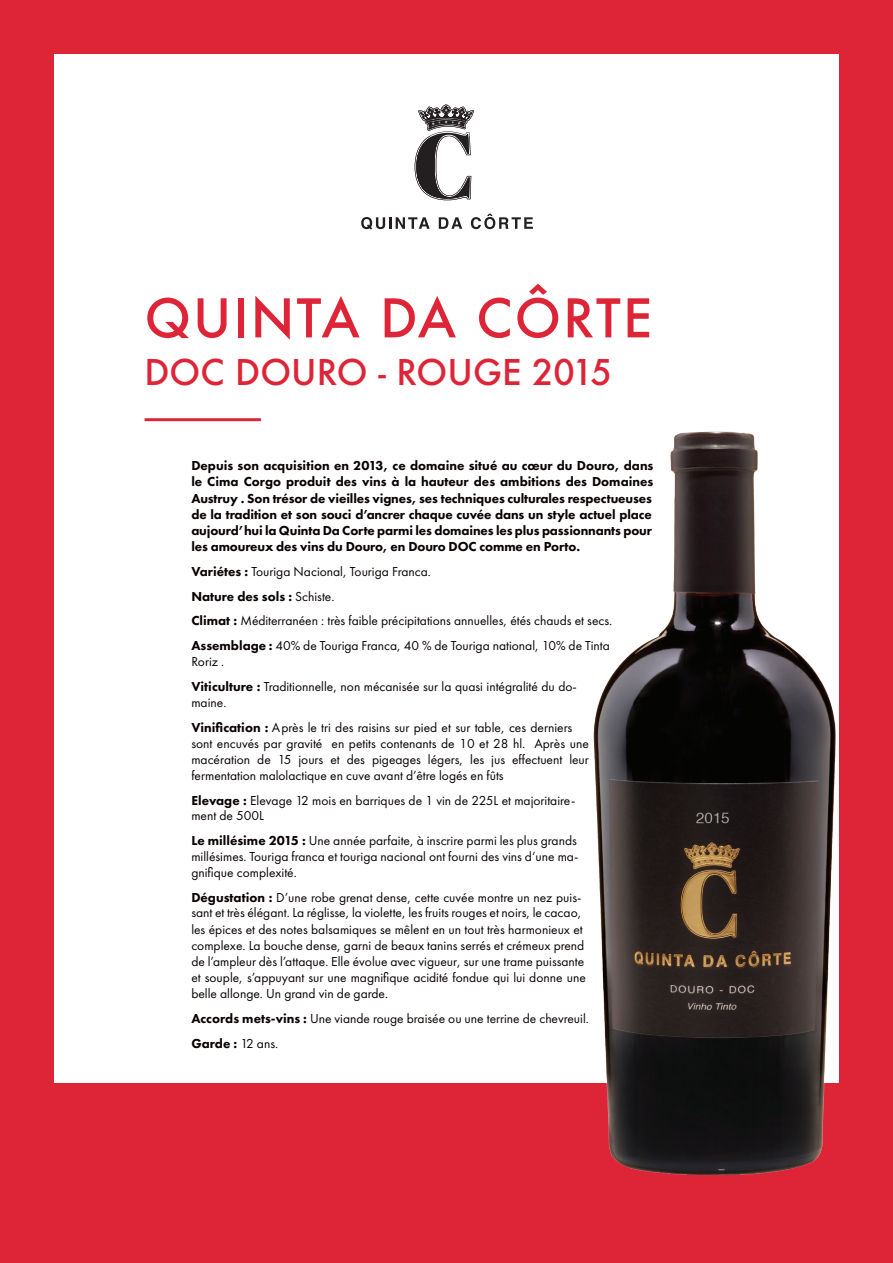
<style>
.page{position:relative;width:893px;height:1263px;background:#de2537}
.page>*{position:absolute;margin:0;border:0;box-sizing:border-box;transform-origin:0 0}
.t1{font:500 51.75px "Futura";letter-spacing:.04em;color:#de2537}
.t2{font:500 34.5px "Futura";color:#de2537}
.t3{font:13.5px/16px "Futura PT";color:#090202}
.t4{font:800 13.5px/16.2px "Futura PT";letter-spacing:-.01em;color:#090202;text-align:justify}
.s1{font-weight:800}
.s2{font-weight:400}
</style>
<div class="page">
<div style="left:54px;top:54px;width:785px;height:1029px;background:#fff"></div>
<svg style="left:361px;top:217px;width:69px;height:13px"></svg>
<svg style="left:439px;top:217px;width:23px;height:12px"></svg>
<svg style="left:471px;top:214px;width:62px;height:15px"></svg>
<svg style="left:415px;top:104px;width:59px;height:96px"></svg>
<hr style="left:145px;top:418px;width:116px;height:3px;background:#de2537">
<img style="left:593px;top:431px;width:243px;height:744px">
<p class="t1" style="left:145px;top:283px;width:509px">QUINTA DA CÔRTE</p>
<p class="t2" style="left:145px;top:349px;width:469px">DOC DOURO - ROUGE 2015</p>
<p class="t4" style="left:191px;top:457px;width:464px">Depuis son acquisition en 2013, ce domaine situé au cœur du Douro, dans le Cima Corgo produit des vins à la hauteur des ambitions des Domaines Austruy . Son trésor de vieilles vignes, ses techniques culturales respectueuses de la tradition et son souci d’ancrer chaque cuvée dans un style actuel place aujourd’hui la Quinta Da Corte parmi les domaines les plus passionnants pour les amoureux des vins du Douro, en Douro DOC comme en Porto.</p>
<p class="t3" style="left:191px;top:563px;width:241px"><span class="s1">Variétes :</span> Touriga Nacional, Touriga Franca.</p>
<p class="t4" style="left:191px;top:588px;width:145px">Nature des sols : <span class="s2">Schiste.</span></p>
<p class="t3" style="left:191px;top:613px;width:422px"><span class="s1">Climat :</span> Méditerranéen : très faible précipitations annuelles, étés chauds et secs.</p>
<p class="t3" style="left:191px;top:637px;width:420px"><span class="s1">Assemblage :</span> 40% de Touriga Franca, 40 % de Touriga national, 10% de Tinta<br>Roriz .</p>
<p class="t3" style="left:191px;top:678px;width:387px"><span class="s1">Viticulture :</span> Traditionnelle, non mécanisée sur la quasi intégralité du do&shy;maine.</p>
<p class="t3" style="left:191px;top:719px;width:399px"><span class="s1">Vinification :</span> Après le tri des raisins sur pied et sur table, ces derniers sont encuvés par gravité en petits contenants de 10 et 28 hl. Après une macération de 15 jours et des pigeages légers, les jus effectuent leur fermentation malolactique en cuve avant d’être logés en fûts</p>
<p class="t3" style="left:191px;top:792px;width:385px"><span class="s1">Elevage :</span> Elevage 12 mois en barriques de 1 vin de 225L et majoritaire&shy;ment de 500L</p>
<p class="t3" style="left:191px;top:832px;width:389px;text-align:justify"><span class="s1">Le millésime 2015 :</span> Une année parfaite, à inscrire parmi les plus grands millésimes. Touriga franca et touriga nacional ont fourni des vins d’une ma&shy;gnifique complexité.</p>
<p class="t3" style="left:191px;top:889px;width:396px"><span class="s1">Dégustation :</span> D’une robe grenat dense, cette cuvée montre un nez puis&shy;sant et très élégant. La réglisse, la violette, les fruits rouges et noirs, le cacao, les épices et des notes balsamiques se mêlent en un tout très harmonieux et complexe. La bouche dense, garni de beaux tanins serrés et crémeux prend de l’ampleur dès l’attaque. Elle évolue avec vigueur, sur une trame puissante et souple, s’appuyant sur une magnifique acidité fondue qui lui donne une belle allonge. Un grand vin de garde.</p>
<p class="t3" style="left:191px;top:1006px;width:399px;line-height:24.8px"><span class="s1">Accords mets-vins :</span> Une viande rouge braisée ou une terrine de chevreuil.<br><span class="s1">Garde :</span> 12 ans.</p>
</div>
